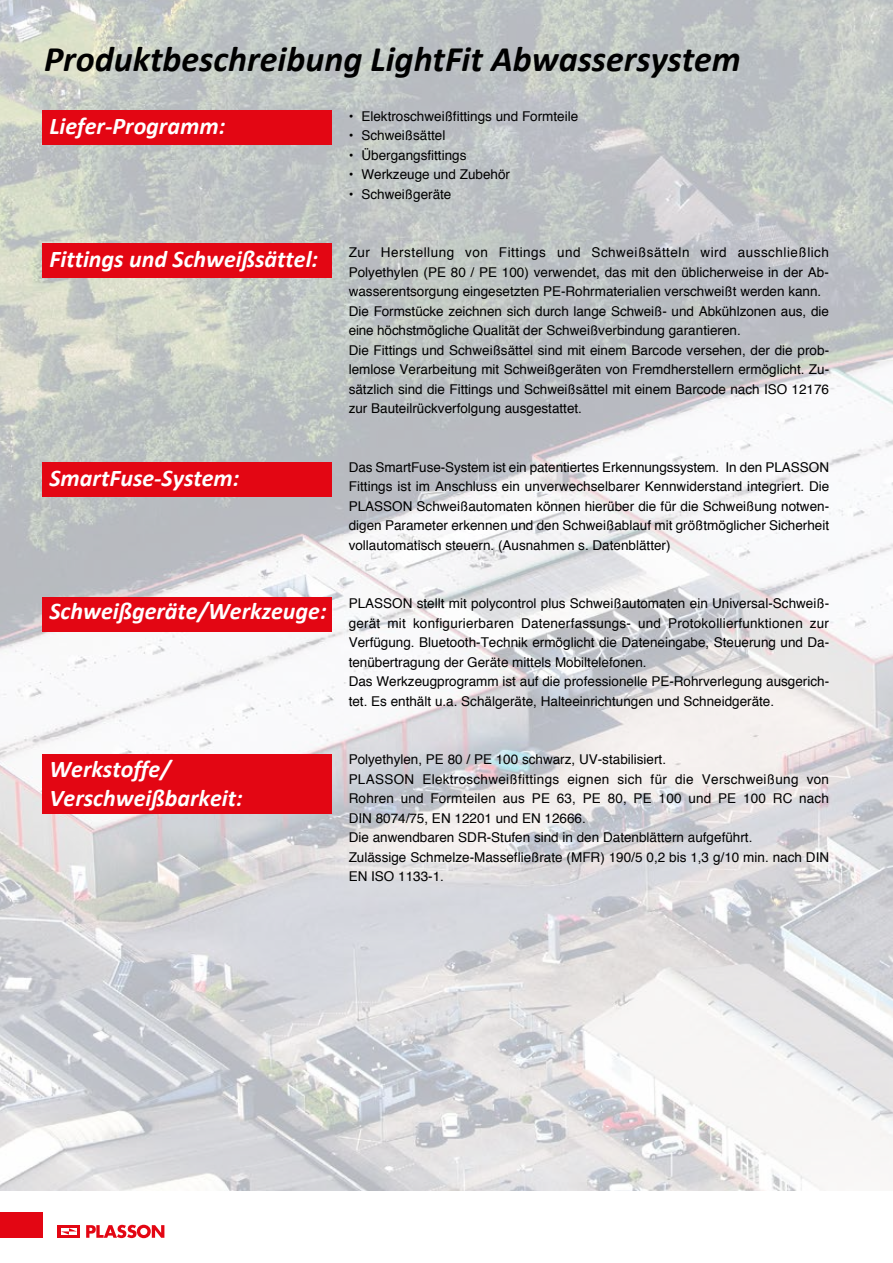
<style>
.page{position:relative;width:893px;height:1263px;background:#fff}
.page>*{position:absolute;margin:0;border:0;box-sizing:border-box;transform-origin:0 0}
.t1{font:italic 700 36px "Calibri";color:#000}
.t2{font:italic 700 24px/28.8px "Calibri";color:#fff}
.t3{font:13.5px/19.5px "Helvetica";color:#000}
</style>
<div class="page">
<div style="left:0;top:1212px;width:43px;height:25px;background:#e30613"></div>
<div style="left:58px;top:1225px;width:22px;height:13px;background:#e30613"></div>
<svg style="left:61px;top:1228px;width:16px;height:6px"></svg>
<svg style="left:86px;top:1225px;width:78px;height:13px"></svg>
<img style="left:0;top:0;width:893px;height:1191px">
<div style="left:43px;top:111px;width:289px;height:34px;background:#e30613"></div>
<div style="left:43px;top:243px;width:289px;height:34px;background:#e30613"></div>
<div style="left:43px;top:462px;width:289px;height:34px;background:#e30613"></div>
<div style="left:43px;top:754px;width:289px;height:60px;background:#e30613"></div>
<div style="left:43px;top:598px;width:289px;height:34px;background:#e30613"></div>
<h1 class="t1" style="left:44px;top:36px;width:698px">Produktbeschreibung LightFit Abwassersystem</h1>
<p class="t3" style="left:349px;top:107px;width:231px">• Elektroschweißfittings und Formteile</p>
<p class="t3" style="left:349px;top:126px;width:98px">• Schweißsättel</p>
<p class="t3" style="left:349px;top:146px;width:119px">• Übergangsfittings</p>
<p class="t3" style="left:349px;top:165px;width:163px">• Werkzeuge und Zubehör</p>
<p class="t3" style="left:349px;top:185px;width:104px">• Schweißgeräte</p>
<h2 class="t2" style="left:49px;top:112px;width:177px">Liefer-Programm:</h2>
<h2 class="t2" style="left:49px;top:245px;width:270px">Fittings und Schweißsättel:</h2>
<p class="t3" style="left:349px;top:243px;width:482px">Zur Herstellung von Fittings und Schweißsätteln wird ausschließlich Polyethylen (PE 80 / PE 100) verwendet, das mit den üblicherweise in der Ab&shy;wasserentsorgung eingesetzten PE-Rohrmaterialien verschweißt werden kann.<br>Die Formstücke zeichnen sich durch lange Schweiß- und Abkühlzonen aus, die eine höchstmögliche Qualität der Schweißverbindung garantieren.<br>Die Fittings und Schweißsättel sind mit einem Barcode versehen, der die prob&shy;lemlose Verarbeitung mit Schweißgeräten von Fremdherstellern ermöglicht. Zu&shy;sätzlich sind die Fittings und Schweißsättel mit einem Barcode nach ISO 12176 zur Bauteilrückverfolgung ausgestattet.</p>
<h2 class="t2" style="left:49px;top:464px;width:192px">SmartFuse-System:</h2>
<p class="t3" style="left:349px;top:458px;width:482px;text-align:justify">Das SmartFuse-System ist ein patentiertes Erkennungssystem. In den PLASSON Fittings ist im Anschluss ein unverwechselbarer Kennwiderstand integriert. Die PLASSON Schweißautomaten können hierüber die für die Schweißung notwen&shy;digen Parameter erkennen und den Schweißablauf mit größtmöglicher Sicherheit vollautomatisch steuern. (Ausnahmen s. Datenblätter)</p>
<h2 class="t2" style="left:49px;top:597px;width:279px">Schweißgeräte/Werkzeuge:</h2>
<p class="t3" style="left:349px;top:594px;width:482px">PLASSON stellt mit polycontrol plus Schweißautomaten ein Universal-Schweiß&shy;gerät mit konfigurierbaren Datenerfassungs- und Protokollierfunktionen zur Verfügung. Bluetooth-Technik ermöglicht die Dateneingabe, Steuerung und Da&shy;tenübertragung der Geräte mittels Mobiltelefonen.<br>Das Werkzeugprogramm ist auf die professionelle PE-Rohrverlegung ausgerich&shy;tet. Es enthält u.a. Schälgeräte, Halteeinrichtungen und Schneidgeräte.</p>
<h2 class="t2" style="left:49px;top:755px;width:195px">Werkstoffe/<br>Verschweißbarkeit:</h2>
<p class="t3" style="left:349px;top:750px;width:482px">Polyethylen, PE 80 / PE 100 schwarz, UV-stabilisiert.<br>PLASSON Elektroschweißfittings eignen sich für die Verschweißung von Rohren und Formteilen aus PE 63, PE 80, PE 100 und PE 100 RC nach DIN 8074/75, EN 12201 und EN 12666.<br>Die anwendbaren SDR-Stufen sind in den Datenblättern aufgeführt.<br>Zulässige Schmelze-Massefließrate (MFR) 190/5 0,2 bis 1,3 g/10 min. nach DIN EN ISO 1133-1.</p>
</div>
